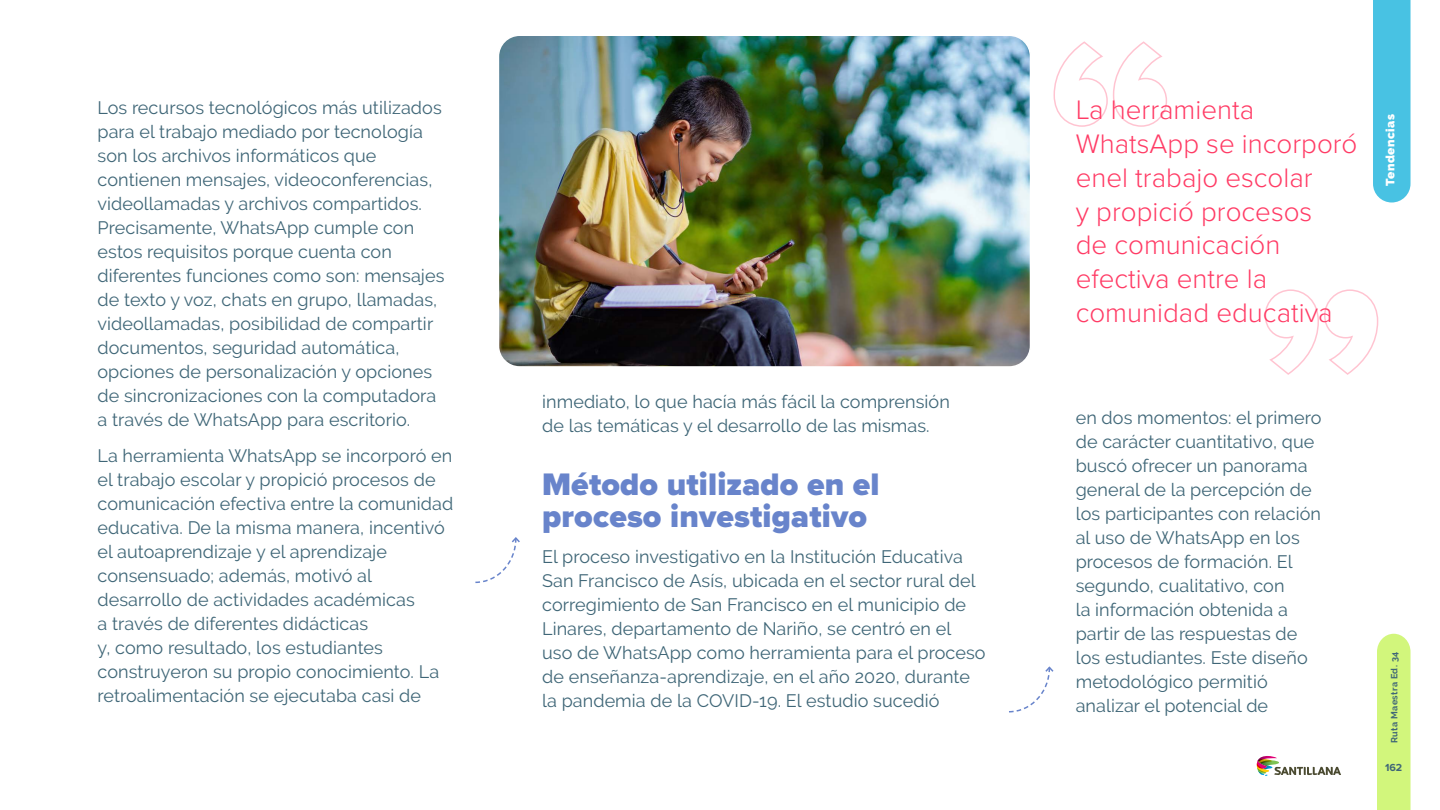
<style>
.page{position:relative;width:1440px;height:810px;background:#fff}
.page>*{position:absolute;margin:0;border:0;box-sizing:border-box;transform-origin:0 0}
.t1{font:900 32.25px/32.2px "Proxima Nova";letter-spacing:.005em;color:#6884cb}
.t2{font:300 27.75px/33.8px "Proxima Nova";color:#ff3b65}
.t3{font:18px/24px "Raleway";letter-spacing:.005em;color:#3f6677}
.t4{font:900 12px "Raleway";letter-spacing:.04em;color:#fff}
.t5{font:700 10.65px "Proxima Nova";color:#3f6677}
.t6{font:700 9px "Raleway";letter-spacing:.04em;color:#3f6677}
</style>
<div class="page">
<svg style="left:1053px;top:41px;width:114px;height:86px"></svg>
<svg style="left:1264px;top:289px;width:115px;height:86px"></svg>
<img style="left:501px;top:37px;width:527px;height:328px">
<div style="left:498px;top:34px;width:533px;height:334px;border:2px solid #fff;border-radius:21px"></div>
<div style="left:1377px;top:634px;width:34px;height:176px;background:#d2f67c"></div>
<svg style="left:1256px;top:756px;width:85px;height:20px"></svg>
<div style="left:1373px;top:0;width:38px;height:203px;background:#48c2e3"></div>
<svg style="left:1009px;top:666px;width:45px;height:47px"></svg>
<svg style="left:475px;top:537px;width:45px;height:47px"></svg>
<p class="t3" style="left:98px;top:96px;width:349px">Los recursos tecnológicos más utilizados para el trabajo mediado por tecnología son los archivos informáticos que contienen mensajes, videoconferencias, videollamadas y archivos compartidos.<br>Precisamente, WhatsApp cumple con estos requisitos porque cuenta con diferentes funciones como son: mensajes de texto y voz, chats en grupo, llamadas, videollamadas, posibilidad de compartir documentos, seguridad automática, opciones de personalización y opciones de sincronizaciones con la computadora a través de WhatsApp para escritorio.</p>
<p class="t3" style="left:98px;top:444px;width:357px">La herramienta WhatsApp se incorporó en el trabajo escolar y propició procesos de comunicación efectiva entre la comunidad educativa. De la misma manera, incentivó el autoaprendizaje y el aprendizaje consensuado; además, motivó al desarrollo de actividades académicas<br>a través de diferentes didácticas<br>y, como resultado, los estudiantes construyeron su propio conocimiento. La retroalimentación se ejecutaba casi de</p>
<p class="t3" style="left:542px;top:390px;width:409px">inmediato, lo que hacía más fácil la comprensión de las temáticas y el desarrollo de las mismas.</p>
<h1 class="t1" style="left:542px;top:468px;width:339px">Método utilizado en el proceso investigativo</h1>
<p class="t3" style="left:542px;top:545px;width:445px">El proceso investigativo en la Institución Educativa San Francisco de Asís, ubicada en el sector rural del corregimiento de San Francisco en el municipio de Linares, departamento de Nariño, se centró en el uso de WhatsApp como herramienta para el proceso de enseñanza-aprendizaje, en el año 2020, durante la pandemia de la COVID-19. El estudio sucedió</p>
<h2 class="t2" style="left:1076px;top:92px;width:283px">La herramienta<br>WhatsApp se incorporó enel trabajo escolar<br>y propició procesos<br>de comunicación efectiva entre la comunidad educativa</h2>
<p class="t4" style="left:1383px;top:186px;width:73px;rotate:-90deg">Tendencias</p>
<p class="t3" style="left:1076px;top:406px;width:247px">en dos momentos: el primero de carácter cuantitativo, que buscó ofrecer un panorama general de la percepción de los participantes con relación al uso de WhatsApp en los procesos de formación. El segundo, cualitativo, con<br>la información obtenida a partir de las respuestas de los estudiantes. Este diseño metodológico permitió analizar el potencial de</p>
<p class="t6" style="left:1389px;top:743px;width:93px;rotate:-90deg">Ruta Maestra Ed. 34</p>
<p class="t5" style="left:1385px;top:759px;width:19px">162</p>
</div>
